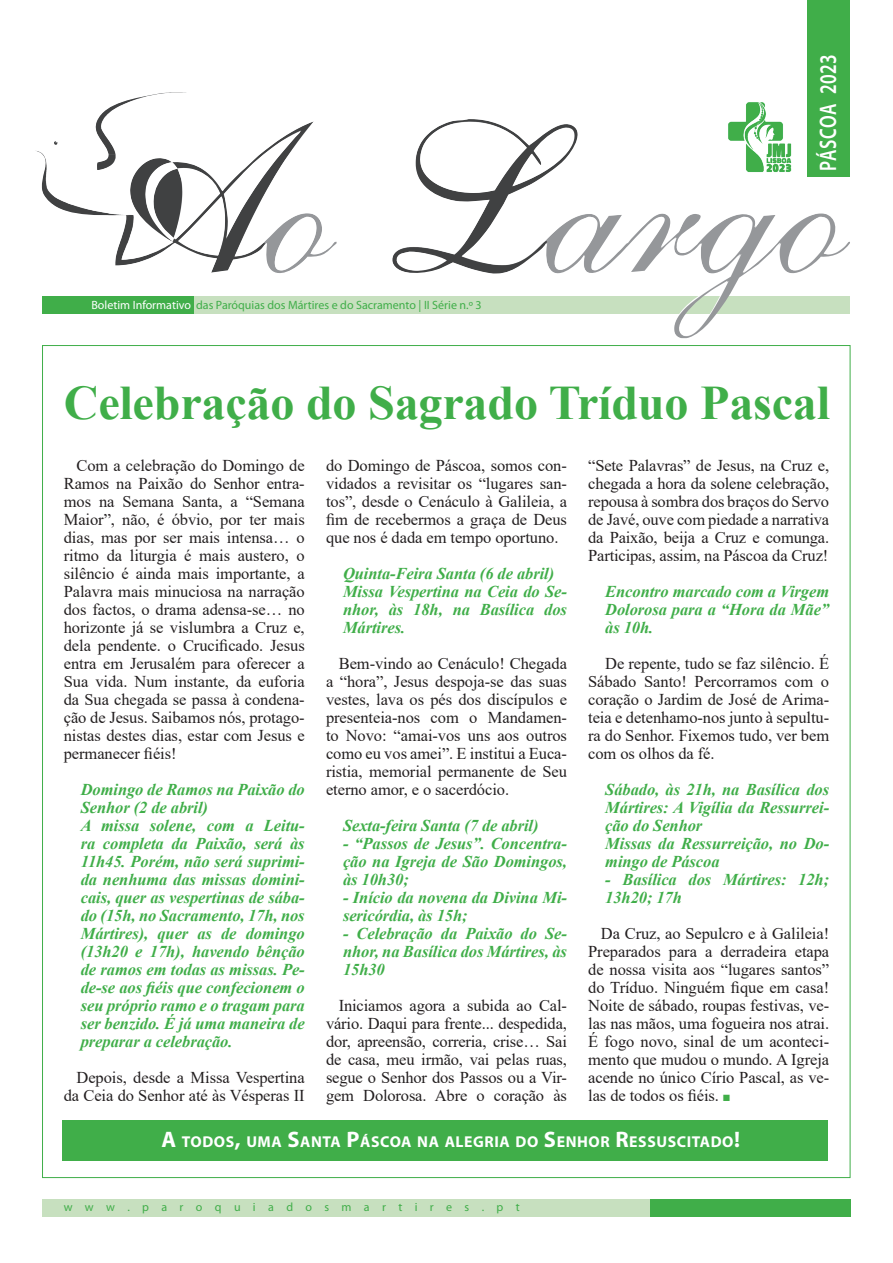
<style>
.page{position:relative;width:893px;height:1263px;background:#fff}
.page>*{position:absolute;margin:0;border:0;box-sizing:border-box;transform-origin:0 0}
.t1{font:700 48.15px "Times New Roman";letter-spacing:-.005em;color:#40ae49}
.t2{font:600 24px "Myriad Pro";letter-spacing:.025em;color:#fff;scale:.75 1}
.t3{font:16.5px/18px "Times New Roman";letter-spacing:-.005em;color:#231f20;text-align:justify}
.t4{font:italic 700 16.5px/18px "Times New Roman";letter-spacing:-.005em;color:#40ae49}
.t5{font:700 15.75px "Myriad Pro";letter-spacing:.035em;color:#fff}
.t6{font:12px "Myriad Pro";color:#40ae49}
.s1{color:#fff}
.s2{font-family:"Dixieland Normal";font-size:9px;color:#40ae49}
.s3{font-size:22.5px}
</style>
<div class="page">
<div style="left:43px;top:1199px;width:807px;height:17px;background:#c7e0bf"></div>
<div style="left:650px;top:1199px;width:200px;height:17px;background:#40ae49"></div>
<div style="left:42px;top:297px;width:152px;height:17px;background:#40ae49"></div>
<div style="left:807px;top:0;width:43px;height:177px;background:#40ae49"></div>
<img style="left:93px;top:92px;width:757px;height:246px">
<div style="left:62px;top:1120px;width:765px;height:41px;background:#40ae49"></div>
<img style="left:724px;top:98px;width:78px;height:79px">
<p class="t6" style="left:91px;top:298px;width:392px"><span class="s1">Boletim Informativo</span> das Paróquias dos Mártires e do Sacramento | II Série n.º 3</p>
<h2 class="t2" style="left:815px;top:171px;width:157px;rotate:-90deg">PÁSCOA 2023</h2>
<h1 class="t1" style="left:64px;top:368px;width:768px">Celebração do Sagrado Tríduo Pascal</h1>
<p class="t3" style="left:64px;top:456px;width:243px;text-indent:13px">Com a celebração do Domingo de Ramos na Paixão do Senhor entra&shy;mos na Semana Santa, a “Semana Maior”, não, é óbvio, por ter mais dias, mas por ser mais intensa… o ritmo da liturgia é mais austero, o silêncio é ainda mais importante, a Palavra mais minuciosa na narração dos factos, o drama adensa-se… no horizonte já se vislumbra a Cruz e, dela pendente. o Crucificado. Jesus entra em Jerusalém para oferecer a Sua vida. Num instante, da euforia da Sua chegada se passa à condena&shy;ção de Jesus. Saibamos nós, protago&shy;nistas destes dias, estar com Jesus e permanecer fiéis!</p>
<p class="t4" style="left:81px;top:780px;width:225px">Domingo de Ramos na Paixão do<br>Senhor (2 de abril)<br>A missa solene, com a Leitu&shy;ra completa da Paixão, será às<br>11h45. Porém, não será suprimi&shy;da nenhuma das missas domini&shy;cais, quer as vespertinas de sába&shy;do (15h, no Sacramento, 17h, nos<br>Mártires), quer as de domingo (13h20 e 17h), havendo bênção de ramos em todas as missas. Pe&shy;de-se aos fiéis que confecionem o seu próprio ramo e o tragam para ser benzido. É já uma maneira de preparar a celebração.</p>
<p class="t3" style="left:64px;top:1068px;width:242px;text-align:right">Depois, desde a Missa Vespertina da Ceia do Senhor até às Vésperas II</p>
<p class="t3" style="left:588px;top:456px;width:242px">“Sete Palavras” de Jesus, na Cruz e, chegada a hora da solene celebração, repousa à sombra dos braços do Servo de Javé, ouve com piedade a narrativa da Paixão, beija a Cruz e comunga.<br>Participas, assim, na Páscoa da Cruz!</p>
<p class="t4" style="left:605px;top:582px;width:225px;text-align:justify">Encontro marcado com a Virgem Dolorosa para a “Hora da Mãe” às 10h.</p>
<p class="t3" style="left:588px;top:654px;width:242px;text-indent:17px">De repente, tudo se faz silêncio. É Sábado Santo! Percorramos com o coração o Jardim de José de Arima&shy;teia e detenhamo-nos junto à sepultu&shy;ra do Senhor. Fixemos tudo, ver bem com os olhos da fé.</p>
<p class="t4" style="left:605px;top:780px;width:225px">Sábado, às 21h, na Basílica dos<br>Mártires: A Vigília da Ressurrei&shy;ção do Senhor<br>Missas da Ressurreição, no Do&shy;mingo de Páscoa</p>
<p class="t4" style="left:605px;top:870px;width:225px">- Basílica dos Mártires: 12h;<br>13h20; 17h</p>
<p class="t3" style="left:588px;top:924px;width:243px;text-indent:13px">Da Cruz, ao Sepulcro e à Galileia!<br>Preparados para a derradeira etapa de nossa visita aos “lugares santos” do Tríduo. Ninguém fique em casa!<br>Noite de sábado, roupas festivas, ve&shy;las nas mãos, uma fogueira nos atrai.<br>É fogo novo, sinal de um aconteci&shy;mento que mudou o mundo. A Igreja acende no único Círio Pascal, as ve&shy;las de todos os fiéis. <span class="s2">n</span></p>
<p class="t5" style="left:161px;top:1133px;width:580px"><span class="s3">A</span> TODOS<span class="s3">,</span> UMA <span class="s3">S</span>ANTA <span class="s3">P</span>ÁSCOA NA ALEGRIA DO <span class="s3">S</span>ENHOR <span class="s3">R</span>ESSUSCITADO<span class="s3">!</span></p>
<p class="t3" style="left:326px;top:456px;width:242px">do Domingo de Páscoa, somos con&shy;vidados a revisitar os “lugares san&shy;tos”, desde o Cenáculo à Galileia, a fim de recebermos a graça de Deus que nos é dada em tempo oportuno.</p>
<p class="t4" style="left:343px;top:564px;width:225px">Quinta-Feira Santa (6 de abril)<br>Missa Vespertina na Ceia do Se&shy;nhor, às 18h, na Basílica dos<br>Mártires.</p>
<p class="t3" style="left:326px;top:654px;width:243px;text-indent:13px">Bem-vindo ao Cenáculo! Chegada a “hora”, Jesus despoja-se das suas vestes, lava os pés dos discípulos e presenteia-nos com o Mandamen&shy;to Novo: “amai-vos uns aos outros como eu vos amei”. E institui a Euca&shy;ristia, memorial permanente de Seu eterno amor, e o sacerdócio.</p>
<p class="t4" style="left:343px;top:816px;width:197px">Sexta-feira Santa (7 de abril)</p>
<p class="t4" style="left:343px;top:834px;width:225px;text-align:justify">- “Passos de Jesus”. Concentra&shy;ção na Igreja de São Domingos, às 10h30;</p>
<p class="t4" style="left:343px;top:888px;width:225px">- Início da novena da Divina Mi&shy;sericórdia, às 15h;</p>
<p class="t4" style="left:343px;top:924px;width:225px;text-align:justify">- Celebração da Paixão do Se&shy;nhor, na Basílica dos Mártires, às 15h30</p>
<p class="t3" style="left:326px;top:996px;width:242px;text-indent:13px">Iniciamos agora a subida ao Cal&shy;vário. Daqui para frente... despedida, dor, apreensão, correria, crise… Sai de casa, meu irmão, vai pelas ruas, segue o Senhor dos Passos ou a Vir&shy;gem Dolorosa. Abre o coração às</p>
<p class="t6" style="left:64px;top:1201px;width:457px">w w w . p a r o q u i a d o s m a r t i r e s . p t</p>
</div>
